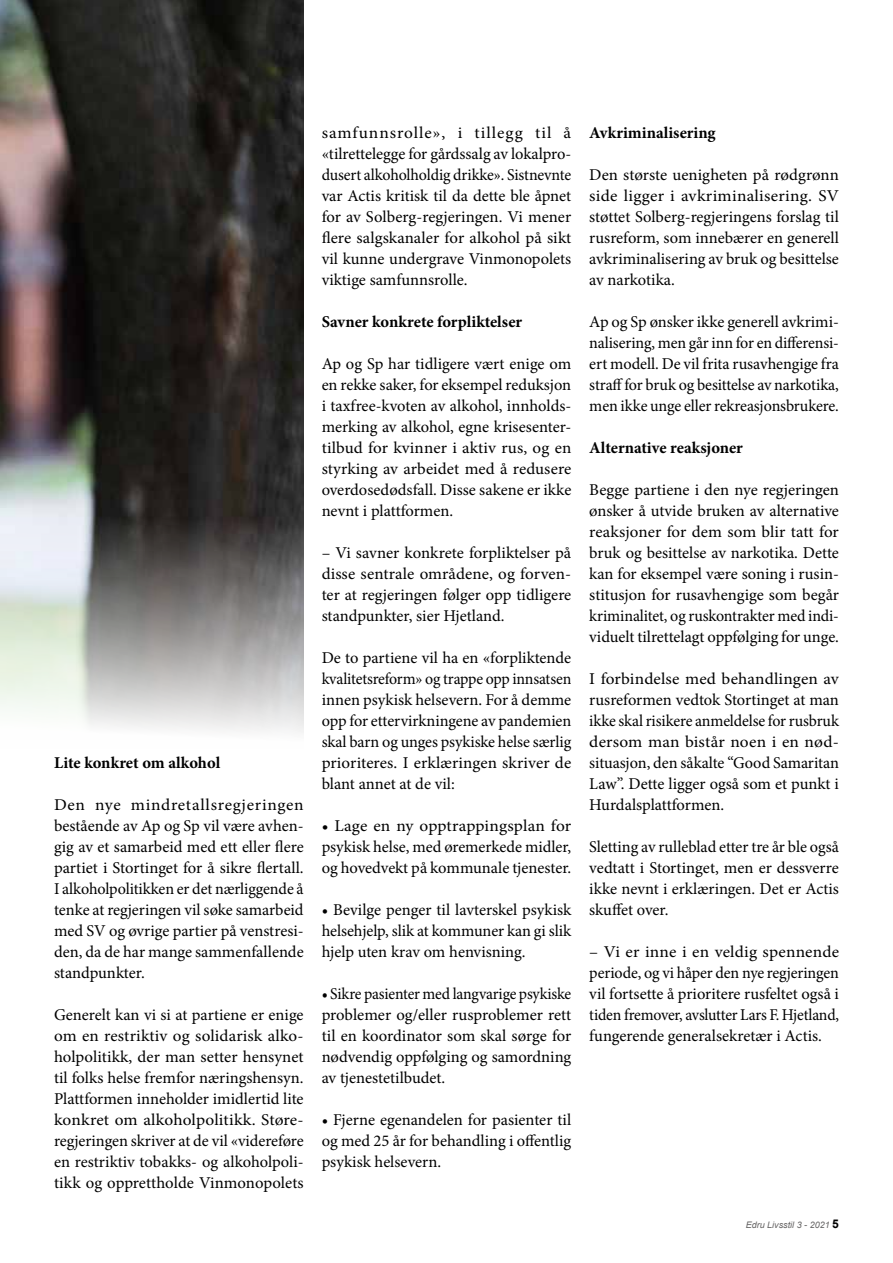
<style>
.page{position:relative;width:893px;height:1263px;background:#fff}
.page>*{position:absolute;margin:0;border:0;box-sizing:border-box;transform-origin:0 0}
.t1{font:16.5px/21px "Minion Pro";color:#000;text-align:justify}
.t2{font:16.5px/21px "Minion Pro";color:#000;text-align:justify;scale:1.05 1}
.t3{font:16.5px/21px "Minion Pro";color:#000;text-align:justify;scale:.96 1}
.t4{font:700 16.5px "Minion Pro";color:#000}
.t5{font:italic 9px "Arial";color:#646363}
.s1{font-weight:700;font-style:normal;font-size:12px;color:#000}
</style>
<div class="page">
<img style="left:0;top:0;width:304px;height:733px">
<p class="t4" style="left:54px;top:751px;width:168px">Lite konkret om alkohol</p>
<p class="t2" style="left:54px;top:794px;width:239px">Den nye mindretallsregjeringen bestående av Ap og Sp vil være avhen&shy;gig av et samarbeid med ett eller flere partiet i Stortinget for å sikre flertall.<br>I alkoholpolitikken er det nærliggende å tenke at regjeringen vil søke samarbeid med SV og øvrige partier på venstresi&shy;den, da de har mange sammenfallende standpunkter.</p>
<p class="t1" style="left:54px;top:1004px;width:251px">Generelt kan vi si at partiene er enige om en restriktiv og solidarisk alko&shy;holpolitikk, der man setter hensynet til folks helse fremfor næringshensyn.<br>Plattformen inneholder imidlertid lite konkret om alkoholpolitikk. Støre&shy;regjeringen skriver at de vil «videreføre en restriktiv tobakks- og alkoholpoli&shy;tikk og opprettholde Vinmonopolets</p>
<p class="t2" style="left:322px;top:122px;width:239px">samfunnsrolle», i tillegg til å «tilrettelegge for gårdssalg av lokalpro&shy;dusert alkoholholdig drikke». Sistnevnte var Actis kritisk til da dette ble åpnet for av Solberg-regjeringen. Vi mener flere salgskanaler for alkohol på sikt vil kunne undergrave Vinmonopolets viktige samfunnsrolle.</p>
<p class="t4" style="left:322px;top:310px;width:202px">Savner konkrete forpliktelser</p>
<p class="t1" style="left:322px;top:353px;width:251px">Ap og Sp har tidligere vært enige om en rekke saker, for eksempel reduksjon i taxfree-kvoten av alkohol, innholds&shy;merking av alkohol, egne krisesenter&shy;tilbud for kvinner i aktiv rus, og en styrking av arbeidet med å redusere overdosedødsfall. Disse sakene er ikke nevnt i plattformen.</p>
<p class="t1" style="left:322px;top:542px;width:251px">– Vi savner konkrete forpliktelser på disse sentrale områdene, og forven&shy;ter at regjeringen følger opp tidligere standpunkter, sier Hjetland.</p>
<p class="t1" style="left:322px;top:647px;width:251px">De to partiene vil ha en «forpliktende kvalitetsreform» og trappe opp innsatsen innen psykisk helsevern. For å demme opp for ettervirkningene av pandemien skal barn og unges psykiske helse særlig prioriteres. I erklæringen skriver de blant annet at de vil:</p>
<p class="t2" style="left:322px;top:815px;width:239px">• Lage en ny opptrappingsplan for psykisk helse, med øremerkede midler, og hovedvekt på kommunale tjenester.</p>
<p class="t1" style="left:322px;top:899px;width:251px">• Bevilge penger til lavterskel psykisk helsehjelp, slik at kommuner kan gi slik hjelp uten krav om henvisning.</p>
<p class="t3" style="left:322px;top:983px;width:262px">• Sikre pasienter med langvarige psykiske problemer og/eller rusproblemer rett til en koordinator som skal sørge for nødvendig oppfølging og samordning av tjenestetilbudet.</p>
<p class="t1" style="left:322px;top:1109px;width:251px">• Fjerne egenandelen for pasienter til og med 25 år for behandling i offentlig psykisk helsevern.</p>
<p class="t4" style="left:589px;top:121px;width:128px">Avkriminalisering</p>
<p class="t1" style="left:589px;top:164px;width:251px">Den største uenigheten på rødgrønn side ligger i avkriminalisering. SV støttet Solberg-regjeringens forslag til rusreform, som innebærer en generell avkriminalisering av bruk og besittelse av narkotika.</p>
<p class="t1" style="left:589px;top:311px;width:251px">Ap og Sp ønsker ikke generell avkrimi&shy;nalisering, men går inn for en differensi&shy;ert modell. De vil frita rusavhengige fra straff for bruk og besittelse av narkotika, men ikke unge eller rekreasjonsbrukere.</p>
<p class="t4" style="left:589px;top:436px;width:155px">Alternative reaksjoner</p>
<p class="t1" style="left:589px;top:479px;width:251px">Begge partiene i den nye regjeringen ønsker å utvide bruken av alternative reaksjoner for dem som blir tatt for bruk og besittelse av narkotika. Dette kan for eksempel være soning i rusin&shy;stitusjon for rusavhengige som begår kriminalitet, og ruskontrakter med indi&shy;viduelt tilrettelagt oppfølging for unge.</p>
<p class="t2" style="left:589px;top:668px;width:239px">I forbindelse med behandlingen av rusreformen vedtok Stortinget at man ikke skal risikere anmeldelse for rusbruk dersom man bistår noen i en nød&shy;situasjon, den såkalte “Good Samaritan Law”. Dette ligger også som et punkt i Hurdalsplattformen.</p>
<p class="t1" style="left:589px;top:836px;width:251px">Sletting av rulleblad etter tre år ble også vedtatt i Stortinget, men er dessverre ikke nevnt i erklæringen. Det er Actis skuffet over.</p>
<p class="t2" style="left:589px;top:941px;width:239px">– Vi er inne i en veldig spennende periode, og vi håper den nye regjeringen vil fortsette å prioritere rusfeltet også i tiden fremover, avslutter Lars F. Hjetland, fungerende generalsekretær i Actis.</p>
<p class="t5" style="left:746px;top:1219px;width:95px">Edru Livsstil 3 - 2021 <span class="s1">5</span></p>
</div>
